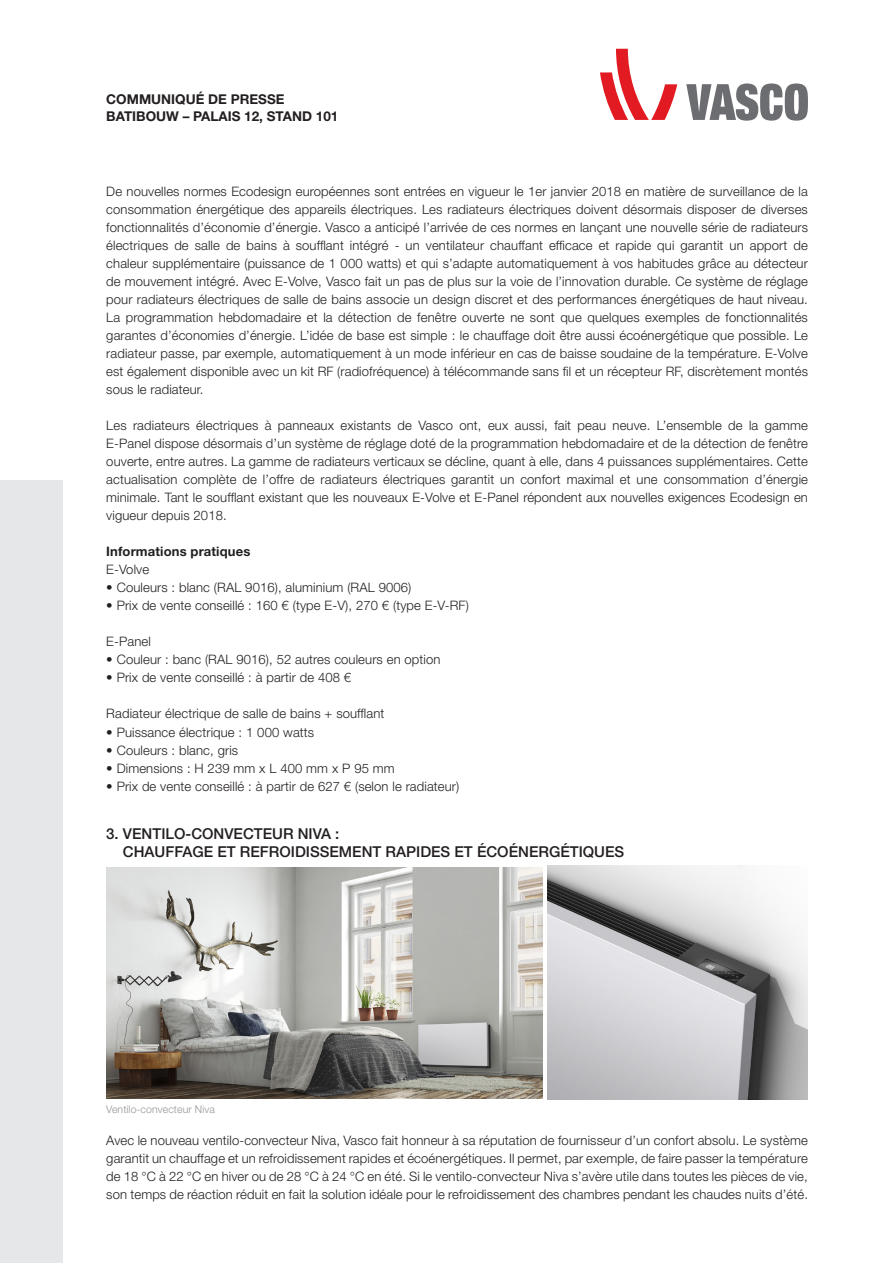
<style>
.page{position:relative;width:893px;height:1263px;background:#fff}
.page>*{position:absolute;margin:0;border:0;box-sizing:border-box;transform-origin:0 0}
.t1{font:500 15px "Helvetica Neue LT Std";color:#231f20}
.t2{font:700 13.5px/16.2px "Helvetica Neue LT Std";color:#231f20}
.t3{font:300 13.05px/18px "Helvetica Neue LT Std";letter-spacing:.01em;color:#231f20;text-align:justify}
.t4{font:700 13.05px "Helvetica Neue LT Std";letter-spacing:.01em;color:#231f20}
.t5{font:300 10.5px "Helvetica Neue LT Std";letter-spacing:.01em;color:#939598}
</style>
<div class="page">
<svg style="left:600px;top:49px;width:77px;height:71px"></svg>
<svg style="left:686px;top:83px;width:122px;height:38px"></svg>
<div style="left:0;top:480px;width:63px;height:783px;background:#e6e7e9"></div>
<img style="left:106px;top:867px;width:436px;height:232px">
<img style="left:548px;top:865px;width:260px;height:234px">
<p class="t2" style="left:106px;top:91px;width:234px">COMMUNIQUÉ DE PRESSE<br>BATIBOUW – PALAIS 12, STAND 101</p>
<p class="t3" style="left:106px;top:182px;width:703px">De nouvelles normes Ecodesign européennes sont entrées en vigueur le 1er janvier 2018 en matière de surveillance de la consommation énergétique des appareils électriques. Les radiateurs électriques doivent désormais disposer de diverses fonctionnalités d’économie d’énergie. Vasco a anticipé l’arrivée de ces normes en lançant une nouvelle série de radiateurs électriques de salle de bains à soufflant intégré - un ventilateur chauffant efficace et rapide qui garantit un apport de chaleur supplémentaire (puissance de 1 000 watts) et qui s’adapte automatiquement à vos habitudes grâce au détecteur de mouvement intégré. Avec E-Volve, Vasco fait un pas de plus sur la voie de l’innovation durable. Ce système de réglage pour radiateurs électriques de salle de bains associe un design discret et des performances énergétiques de haut niveau.<br>La programmation hebdomadaire et la détection de fenêtre ouverte ne sont que quelques exemples de fonctionnalités garantes d’économies d’énergie. L’idée de base est simple : le chauffage doit être aussi écoénergétique que possible. Le radiateur passe, par exemple, automatiquement à un mode inférieur en cas de baisse soudaine de la température. E-Volve est également disponible avec un kit RF (radiofréquence) à télécommande sans fil et un récepteur RF, discrètement montés sous le radiateur.</p>
<p class="t3" style="left:106px;top:416px;width:703px">Les radiateurs électriques à panneaux existants de Vasco ont, eux aussi, fait peau neuve. L’ensemble de la gamme E-Panel dispose désormais d’un système de réglage doté de la programmation hebdomadaire et de la détection de fenêtre ouverte, entre autres. La gamme de radiateurs verticaux se décline, quant à elle, dans 4 puissances supplémentaires. Cette actualisation complète de l’offre de radiateurs électriques garantit un confort maximal et une consommation d’énergie minimale. Tant le soufflant existant que les nouveaux E-Volve et E-Panel répondent aux nouvelles exigences Ecodesign en vigueur depuis 2018.</p>
<p class="t4" style="left:106px;top:544px;width:146px">Informations pratiques</p>
<p class="t3" style="left:106px;top:560px;width:44px">E-Volve</p>
<p class="t3" style="left:106px;top:578px;width:307px">• Couleurs : blanc (RAL 9016), aluminium (RAL 9006)</p>
<p class="t3" style="left:106px;top:596px;width:364px">• Prix de vente conseillé : 160 € (type E-V), 270 € (type E-V-RF)</p>
<p class="t3" style="left:106px;top:632px;width:46px">E-Panel</p>
<p class="t3" style="left:106px;top:650px;width:336px">• Couleur : banc (RAL 9016), 52 autres couleurs en option</p>
<p class="t3" style="left:106px;top:668px;width:246px">• Prix de vente conseillé : à partir de 408 €</p>
<p class="t3" style="left:106px;top:704px;width:280px">Radiateur électrique de salle de bains + soufflant</p>
<p class="t3" style="left:106px;top:722px;width:209px">• Puissance électrique : 1 000 watts</p>
<p class="t3" style="left:106px;top:740px;width:133px">• Couleurs : blanc, gris</p>
<p class="t3" style="left:106px;top:758px;width:290px">• Dimensions : H 239 mm x L 400 mm x P 95 mm</p>
<p class="t3" style="left:106px;top:776px;width:354px">• Prix de vente conseillé : à partir de 627 € (selon le radiateur)</p>
<p class="t1" style="left:106px;top:824px;width:235px">3. VENTILO-CONVECTEUR NIVA :</p>
<p class="t1" style="left:123px;top:842px;width:503px">CHAUFFAGE ET REFROIDISSEMENT RAPIDES ET ÉCOÉNERGÉTIQUES</p>
<p class="t5" style="left:106px;top:1103px;width:110px">Ventilo-convecteur Niva</p>
<p class="t3" style="left:106px;top:1130px;width:703px">Avec le nouveau ventilo-convecteur Niva, Vasco fait honneur à sa réputation de fournisseur d’un confort absolu. Le système garantit un chauffage et un refroidissement rapides et écoénergétiques. Il permet, par exemple, de faire passer la température de 18 °C à 22 °C en hiver ou de 28 °C à 24 °C en été. Si le ventilo-convecteur Niva s’avère utile dans toutes les pièces de vie, son temps de réaction réduit en fait la solution idéale pour le refroidissement des chambres pendant les chaudes nuits d’été.</p>
</div>
